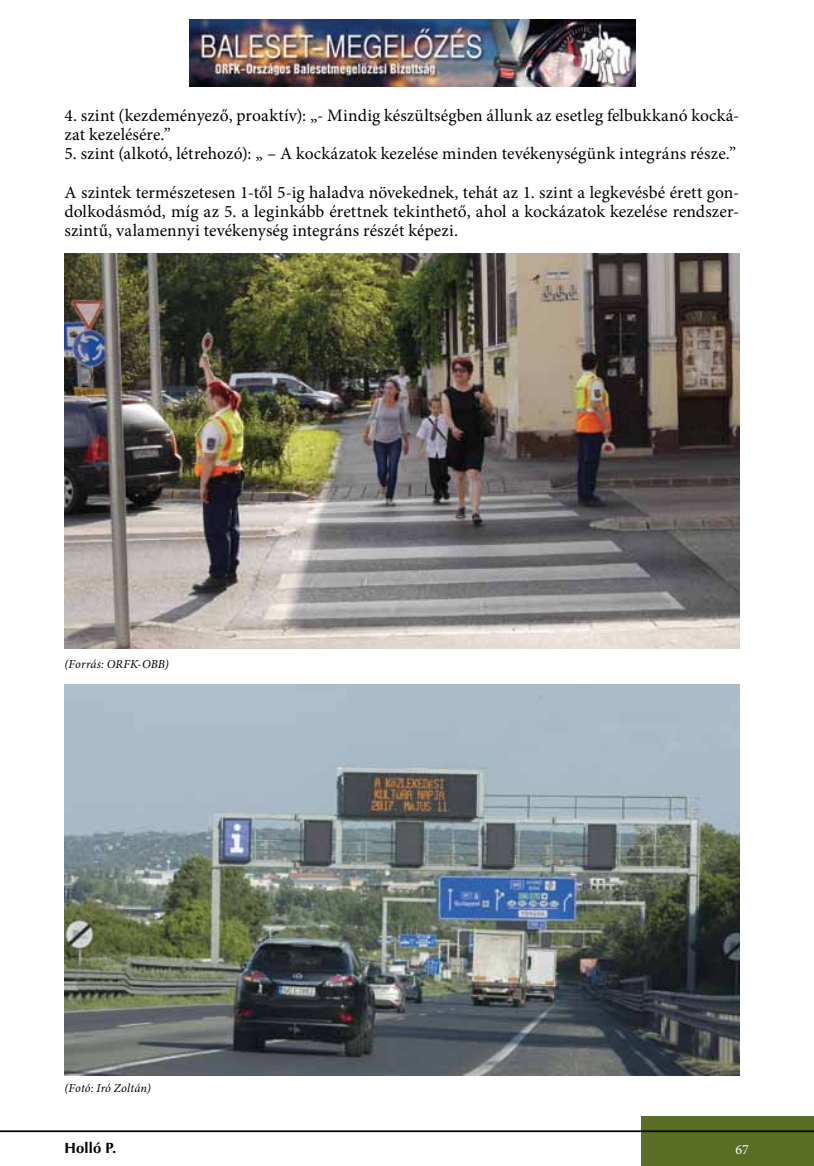
<style>
.page{position:relative;width:814px;height:1166px;background:#fff}
.page>*{position:absolute;margin:0;border:0;box-sizing:border-box;transform-origin:0 0}
.t1{font:17.5px/19.2px "Minion Pro";letter-spacing:.01em;color:#000}
.t2{font:14.88px "KB Optima Bold";letter-spacing:.005em;color:#000}
.t3{font:14px "Minion Pro";color:#fff}
.t4{font:italic 12.25px "Minion Pro";letter-spacing:.015em;color:#000}
.s1{font-family:"Minion Pro";font-weight:700;font-size:14px;color:#fff}
</style>
<div class="page">
<div style="left:641px;top:1116px;width:173px;height:50px;background:#596e24"></div>
<hr style="left:0;top:1130px;width:814px;height:2px;background:#000">
<img style="left:190px;top:19px;width:445px;height:67px">
<img style="left:64px;top:254px;width:675px;height:395px">
<img style="left:64px;top:685px;width:675px;height:390px">
<p class="t1" style="left:64px;top:106px;width:676px">4. szint (kezdeményező, proaktív): „- Mindig készültségben állunk az esetleg felbukkanó kocká&shy;zat kezelésére.”</p>
<p class="t1" style="left:64px;top:144px;width:673px">5. szint (alkotó, létrehozó): „ – A kockázatok kezelése minden tevékenységünk integráns része.”</p>
<p class="t1" style="left:64px;top:183px;width:676px;text-align:justify">A szintek természetesen 1-től 5-ig haladva növekednek, tehát az 1. szint a legkevésbé érett gon&shy;dolkodásmód, míg az 5. a leginkább érettnek tekinthető, ahol a kockázatok kezelése rendszer&shy;szintű, valamennyi tevékenység integráns részét képezi.</p>
<p class="t4" style="left:64px;top:655px;width:106px">(Forrás: ORFK-OBB)</p>
<p class="t4" style="left:64px;top:1079px;width:88px">(Fotó: Iró Zoltán)</p>
<p class="t2" style="left:47px;top:1139px;width:71px"><span class="s1">67</span> Holló P.</p>
<p class="t3" style="left:735px;top:1140px;width:15px">67</p>
</div>
